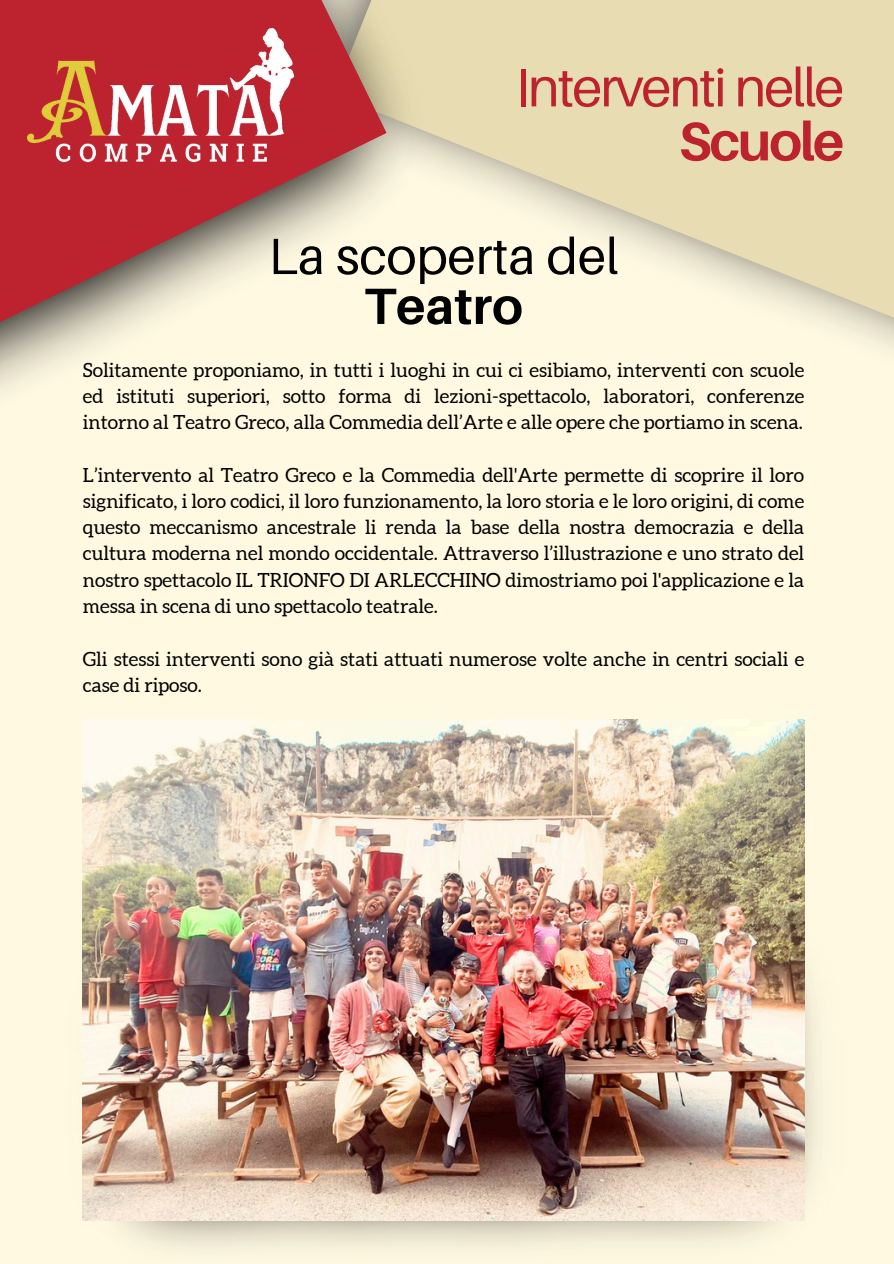
<style>
.page{position:relative;width:894px;height:1264px;background:#fff}
.page>*{position:absolute;margin:0;border:0;box-sizing:border-box;transform-origin:0 0}
.t1{font:54.3px/54px "Aileron";letter-spacing:-.04em;color:#bc232f;text-align:right}
.t2{font:51px/49.9px "Aileron";color:#000;text-align:center}
.t3{font:19.5px/26.2px "Aleo";color:#000;text-align:justify}
.s1{font-weight:700}
</style>
<div class="page">
<div style="left:0;top:0;width:893px;height:1263px;background:#fff9e2"></div>
<svg style="left:492px;top:0;width:401px;height:320px;fill:#e8ddb2"></svg>
<img style="left:82px;top:897px;width:735px;height:351px">
<svg style="left:0;top:0;width:386px;height:402px"></svg>
<img style="left:0;top:8px;width:339px;height:169px">
<img style="left:83px;top:719px;width:721px;height:501px">
<p class="t1" style="left:515px;top:59px;width:330px">Interventi nelle<br><span class="s1">Scuole</span></p>
<h1 class="t2" style="left:268px;top:230px;width:351px">La scoperta del<br><span class="s1">Teatro</span></h1>
<p class="t3" style="left:83px;top:357px;width:722px">Solitamente proponiamo, in tutti i luoghi in cui ci esibiamo, interventi con scuole ed istituti superiori, sotto forma di lezioni-spettacolo, laboratori, conferenze intorno al Teatro Greco, alla Commedia dell’Arte e alle opere che portiamo in scena.</p>
<p class="t3" style="left:83px;top:462px;width:722px">L’intervento al Teatro Greco e la Commedia dell'Arte permette di scoprire il loro significato, i loro codici, il loro funzionamento, la loro storia e le loro origini, di come questo meccanismo ancestrale li renda la base della nostra democrazia e della cultura moderna nel mondo occidentale. Attraverso l’illustrazione e uno strato del nostro spettacolo IL TRIONFO DI ARLECCHINO dimostriamo poi l'applicazione e la messa in scena di uno spettacolo teatrale.</p>
<p class="t3" style="left:83px;top:646px;width:722px">Gli stessi interventi sono già stati attuati numerose volte anche in centri sociali e case di riposo.</p>
</div>
